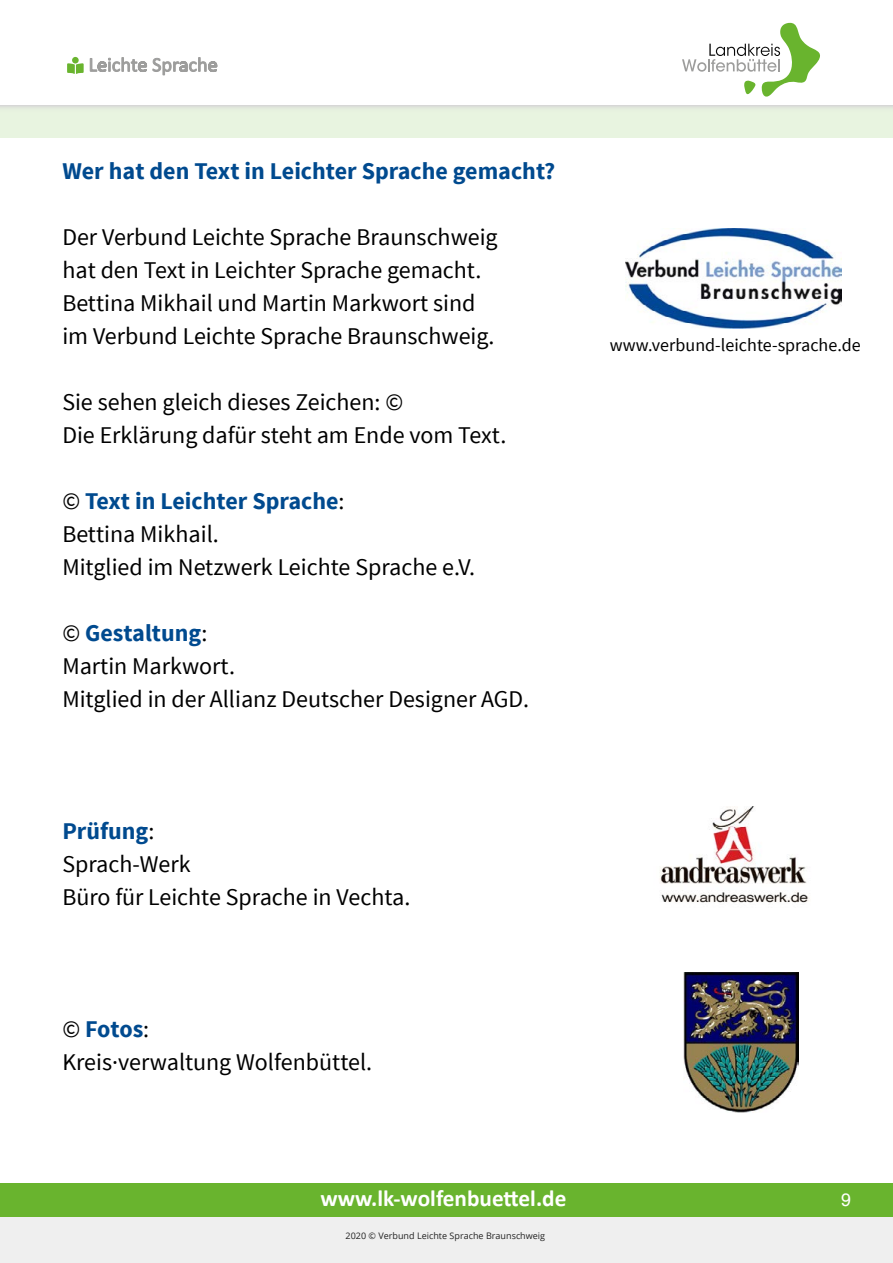
<style>
.page{position:relative;width:893px;height:1263px;background:#fff}
.page>*{position:absolute;margin:0;border:0;box-sizing:border-box;transform-origin:0 0}
.t1{font:24px/33px "Source Sans Pro";color:#000}
.t2{font:700 24px "Source Sans Pro";color:#004a8f}
.t3{font:700 23.25px "Calibri";color:#fff}
.t4{font:18px "Source Sans Pro";color:#000}
.t5{font:18px "Helvetica";color:#fff}
.t6{font:9px "Open Sans";color:#222}
.s1{font-weight:700;color:#004a8f}
</style>
<div class="page">
<div style="left:0;top:1183px;width:893px;height:36px;background:#69b42e"></div>
<div style="left:0;top:1217px;width:893px;height:46px;background:#efefef"></div>
<div style="left:0;top:105px;width:893px;height:32px;background:linear-gradient(to right,#e7f3df,#e7f3df)"></div>
<svg style="left:682px;top:22px;width:138px;height:75px"></svg>
<svg style="left:90px;top:57px;width:127px;height:19px"></svg>
<svg style="left:67px;top:63px;width:17px;height:11px"></svg>
<div style="left:72px;top:57px;width:7px;height:7px;background:#69b42e;border-radius:50%"></div>
<img style="left:626px;top:228px;width:215px;height:100px">
<img style="left:683px;top:972px;width:115px;height:141px">
<img style="left:660px;top:806px;width:150px;height:97px">
<p class="t2" style="left:62px;top:155px;width:495px">Wer hat den Text in Leichter Sprache gemacht?</p>
<p class="t1" style="left:62px;top:221px;width:437px">Der Verbund Leichte Sprache Braunschweig hat den Text in Leichter Sprache gemacht.<br>Bettina Mikhail und Martin Markwort sind im Verbund Leichte Sprache Braunschweig.</p>
<p class="t1" style="left:62px;top:386px;width:445px">Sie sehen gleich dieses Zeichen: ©<br>Die Erklärung dafür steht am Ende vom Text.</p>
<p class="t1" style="left:62px;top:485px;width:414px">© <span class="s1">Text in Leichter Sprache</span>:<br>Bettina Mikhail.<br>Mitglied im Netzwerk Leichte Sprache e.V.</p>
<p class="t1" style="left:62px;top:617px;width:468px">© <span class="s1">Gestaltung</span>:<br>Martin Markwort.<br>Mitglied in der Allianz Deutscher Designer AGD.</p>
<p class="t1" style="left:62px;top:815px;width:349px"><span class="s1">Prüfung</span>:<br>Sprach-Werk<br>Büro für Leichte Sprache in Vechta.</p>
<p class="t1" style="left:62px;top:1013px;width:311px">© <span class="s1">Fotos</span>:<br>Kreis·verwaltung Wolfenbüttel.</p>
<p class="t4" style="left:610px;top:334px;width:252px">www.verbund-leichte-sprache.de</p>
<p class="t3" style="left:320px;top:1183px;width:248px">www.lk-wolfenbuettel.de</p>
<p class="t6" style="left:345px;top:1229px;width:201px">2020 © Verbund Leichte Sprache Braunschweig</p>
<p class="t5" style="left:841px;top:1185px;width:12px">9</p>
</div>
